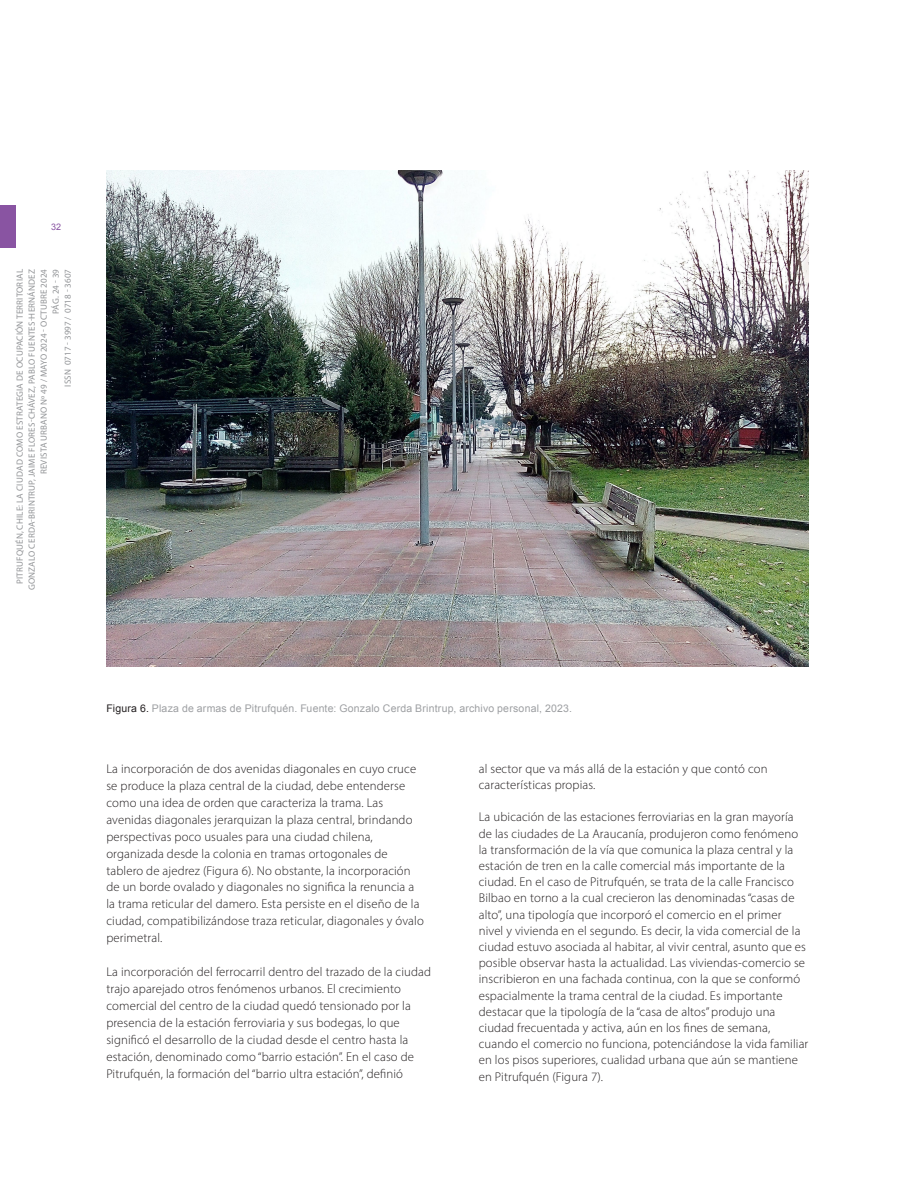
<style>
.page{position:relative;width:915px;height:1191px;background:#fff}
.page>*{position:absolute;margin:0;border:0;box-sizing:border-box;transform-origin:0 0}
._11_Cuerpo_Texto{font:300 12.75px/16.2px "Myriad Pro";letter-spacing:.01em;color:#231f20}
._13_Pie_Foto{font:10.5px "Arial";letter-spacing:.02em;color:#9d9fa2}
.t1{font:9px/12px "Myriad Pro";letter-spacing:.02em;color:#939598;text-align:right}
.t2{font:9px "Arial";color:#8954a2}
.s1{color:#231f20}
</style>
<div class="page">
<div style="left:0;top:205px;width:16px;height:43px;background:#8954a2"></div>
<img style="left:106px;top:170px;width:702px;height:496px">
<p class="t2" style="left:51px;top:221px;width:12px">32</p>
<p class="t1" style="left:14px;top:590px;width:322px;rotate:-90deg">PITRUFQUÉN, CHILE: LA CIUDAD COMO ESTRATEGIA DE OCUPACIÓN TERRITORIAL GONZALO CERDA-BRINTRUP, JAIME FLORES-CHÁVEZ, PABLO FUENTES-HERNÁNDEZ REVISTA URBANO Nº 49 / MAYO 2024 - OCTUBRE 2024<br>PÁG. 24 - 39<br>ISSN 0717 - 3997 / 0718 - 3607</p>
<p class="_13_Pie_Foto" style="left:106px;top:701px;width:467px"><span class="s1">Figura 6.</span> Plaza de armas de Pitrufquén. Fuente: Gonzalo Cerda Brintrup, archivo personal, 2023.</p>
<p class="_11_Cuerpo_Texto" style="left:106px;top:760px;width:319px;line-height:17px">La incorporación de dos avenidas diagonales en cuyo cruce se produce la plaza central de la ciudad, debe entenderse como una idea de orden que caracteriza la trama. Las avenidas diagonales jerarquizan la plaza central, brindando perspectivas poco usuales para una ciudad chilena, organizada desde la colonia en tramas ortogonales de tablero de ajedrez (Figura 6). No obstante, la incorporación de un borde ovalado y diagonales no significa la renuncia a la trama reticular del damero. Esta persiste en el diseño de la ciudad, compatibilizándose traza reticular, diagonales y óvalo perimetral.</p>
<p class="_11_Cuerpo_Texto" style="left:106px;top:963px;width:326px;line-height:17px">La incorporación del ferrocarril dentro del trazado de la ciudad trajo aparejado otros fenómenos urbanos. El crecimiento comercial del centro de la ciudad quedó tensionado por la presencia de la estación ferroviaria y sus bodegas, lo que significó el desarrollo de la ciudad desde el centro hasta la estación, denominado como “barrio estación”. En el caso de Pitrufquén, la formación del “barrio ultra estación”, definió</p>
<p class="_11_Cuerpo_Texto" style="left:478px;top:760px;width:290px">al sector que va más allá de la estación y que contó con características propias.</p>
<p class="_11_Cuerpo_Texto" style="left:478px;top:809px;width:331px">La ubicación de las estaciones ferroviarias en la gran mayoría de las ciudades de La Araucanía, produjeron como fenómeno la transformación de la vía que comunica la plaza central y la estación de tren en la calle comercial más importante de la ciudad. En el caso de Pitrufquén, se trata de la calle Francisco Bilbao en torno a la cual crecieron las denominadas “casas de alto”, una tipología que incorporó el comercio en el primer nivel y vivienda en el segundo. Es decir, la vida comercial de la ciudad estuvo asociada al habitar, al vivir central, asunto que es posible observar hasta la actualidad. Las viviendas-comercio se inscribieron en una fachada continua, con la que se conformó espacialmente la trama central de la ciudad. Es importante destacar que la tipología de la “casa de altos” produjo una ciudad frecuentada y activa, aún en los fines de semana, cuando el comercio no funciona, potenciándose la vida familiar en los pisos superiores, cualidad urbana que aún se mantiene en Pitrufquén (Figura 7).</p>
</div>
